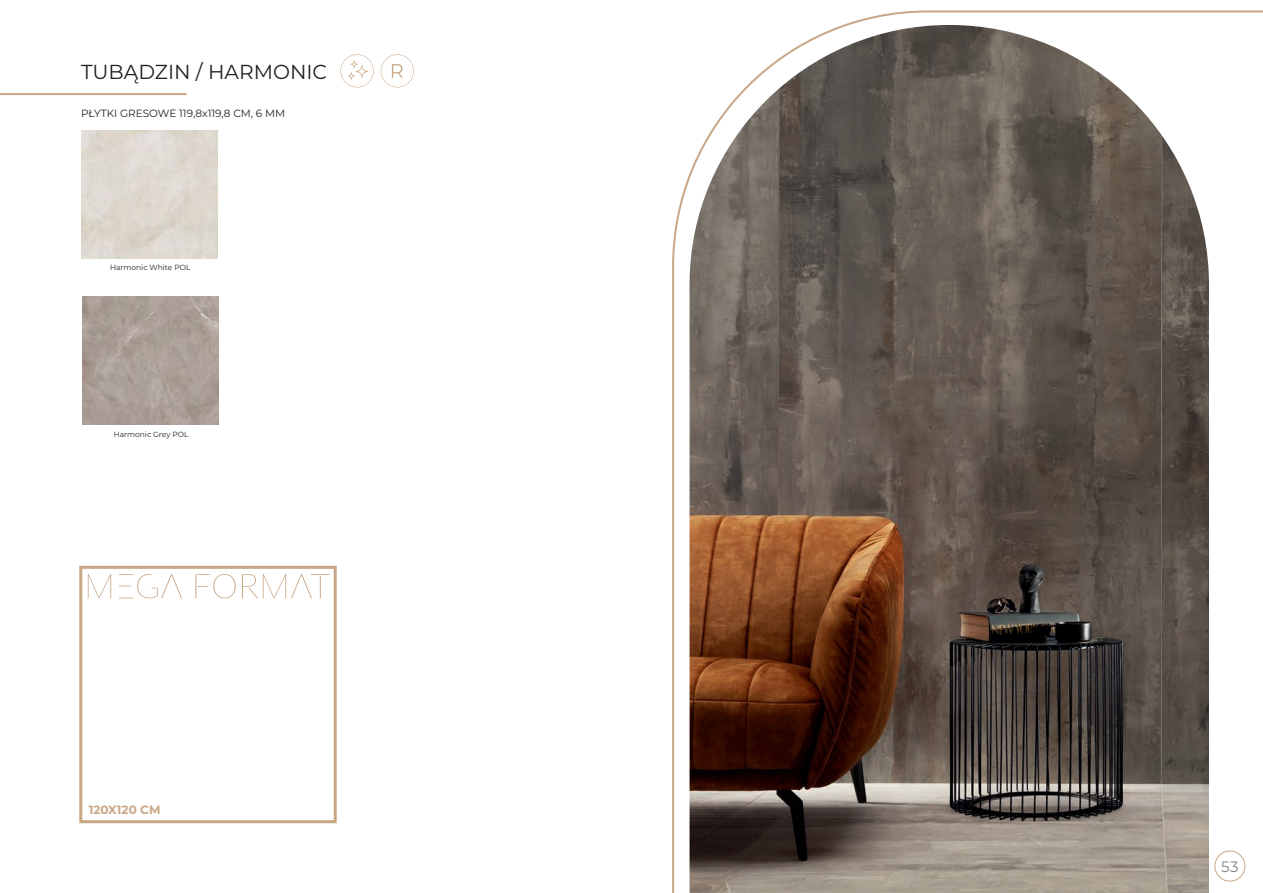
<style>
.page{position:relative;width:1263px;height:893px;background:#fff}
.page>*{position:absolute;margin:0;border:0;box-sizing:border-box;transform-origin:0 0}
.t1{font:20.25px "Montserrat";color:#231f20}
.t2{font:15px "Montserrat";color:#808285}
.sub{font:700 12px "Montserrat";color:#c9a786}
.sub-2{font:10.5px "Montserrat";color:#231f20}
.name{font:7.5px "Montserrat";color:#231f20}
</style>
<div class="page">
<hr style="left:0;top:93px;width:187px;height:2px;background:#c9a786">
<img style="left:82px;top:297px;width:136px;height:128px">
<svg style="left:381px;top:54px;width:33px;height:33px"></svg>
<svg style="left:340px;top:54px;width:34px;height:33px"></svg>
<svg style="left:672px;top:10px;width:591px;height:883px"></svg>
<div style="left:79px;top:566px;width:258px;height:257px;border:3px solid #c9a786"></div>
<svg style="left:88px;top:574px;width:23px;height:24px"></svg>
<svg style="left:119px;top:574px;width:63px;height:25px"></svg>
<svg style="left:195px;top:574px;width:41px;height:24px"></svg>
<svg style="left:242px;top:574px;width:88px;height:24px"></svg>
<p class="t1" style="left:81px;top:57px;width:247px">TUBĄDZIN / HARMONIC</p>
<p class="sub-2" style="left:81px;top:106px;width:205px">PŁYTKI GRESOWE 119,8x119,8 CM, 6 MM</p>
<p class="name" style="left:110px;top:263px;width:82px">Harmonic White POL</p>
<p class="name" style="left:114px;top:429px;width:76px">Harmonic Grey POL</p>
<p class="sub" style="left:89px;top:801px;width:73px">120X120 CM</p>
<h2 class="t2" style="left:1221px;top:856px;width:19px">53</h2>
</div>
